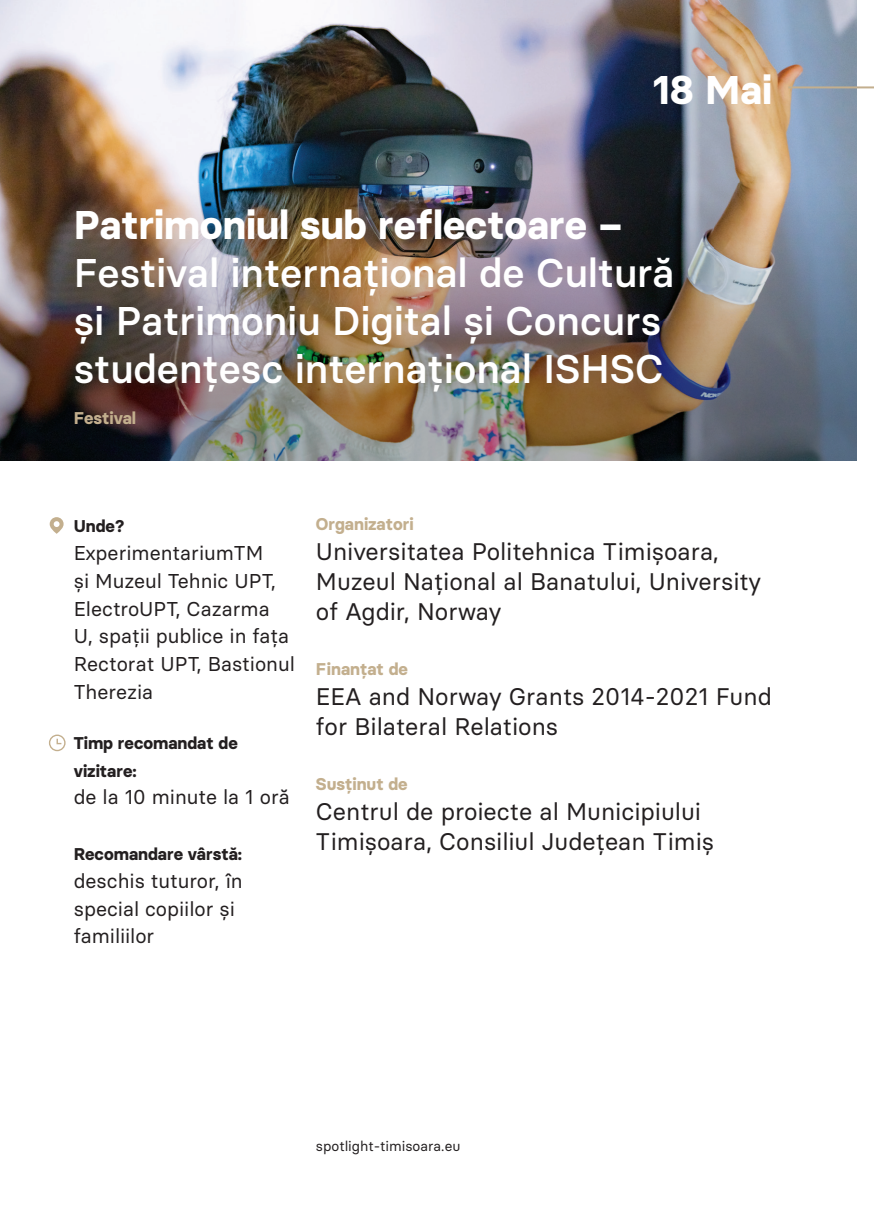
<style>
.page{position:relative;width:874px;height:1225px;background:#fff}
.page>*{position:absolute;margin:0;border:0;box-sizing:border-box;transform-origin:0 0}
.t1{font:500 40px/48px "Basier Square";color:#fff}
.t2{font:700 40px "Basier Square";color:#fff}
.t3{font:24px/30px "Basier Circle";color:#231f20}
.t4{font:20px/27.8px "Basier Square";color:#231f20}
.t5{font:700 17px/27.8px "Basier Circle";color:#231f20}
.t6{font:700 17px "Basier Circle";color:#c3af8e}
.t7{font:14px "Basier Circle";color:#231f20}
</style>
<div class="page">
<img style="left:0;top:0;width:856px;height:184px">
<img style="left:0;top:184px;width:856px;height:276px">
<svg style="left:50px;top:517px;width:14px;height:17px"></svg>
<hr style="left:788px;top:86px;width:85px;height:2px;background:#c3af8e">
<svg style="left:49px;top:734px;width:17px;height:17px"></svg>
<h1 class="t2" style="left:652px;top:65px;width:120px">18 Mai</h1>
<h1 class="t2" style="left:74px;top:200px;width:550px">Patrimoniul sub reflectoare –</h1>
<h1 class="t1" style="left:74px;top:249px;width:602px">Festival internațional de Cultură și Patrimoniu Digital și Concurs studențesc internațional ISHSC</h1>
<p class="t6" style="left:74px;top:408px;width:64px">Festival</p>
<p class="t5" style="left:74px;top:512px;width:52px">Unde?</p>
<p class="t4" style="left:74px;top:539px;width:222px">ExperimentariumTM<br>și Muzeul Tehnic UPT,<br>ElectroUPT, Cazarma<br>U, spații publice in fața<br>Rectorat UPT, Bastionul<br>Therezia</p>
<p class="t5" style="left:74px;top:729px;width:165px">Timp recomandat de vizitare:</p>
<p class="t4" style="left:74px;top:783px;width:217px">de la 10 minute la 1 oră</p>
<p class="t5" style="left:74px;top:840px;width:170px">Recomandare vârstă:</p>
<p class="t4" style="left:74px;top:866px;width:170px">deschis tuturor, în special copiilor și familiilor</p>
<p class="t6" style="left:316px;top:513px;width:99px">Organizatori</p>
<p class="t3" style="left:316px;top:536px;width:446px">Universitatea Politehnica Timișoara,<br>Muzeul Național al Banatului, University of Agdir, Norway</p>
<p class="t6" style="left:316px;top:658px;width:93px">Finanțat de</p>
<p class="t3" style="left:316px;top:681px;width:457px">EEA and Norway Grants 2014-2021 Fund for Bilateral Relations</p>
<p class="t6" style="left:316px;top:773px;width:93px">Susținut de</p>
<p class="t3" style="left:316px;top:796px;width:399px">Centrul de proiecte al Municipiului<br>Timișoara, Consiliul Județean Timiș</p>
<p class="t7" style="left:316px;top:1137px;width:146px">spotlight-timisoara.eu</p>
</div>
